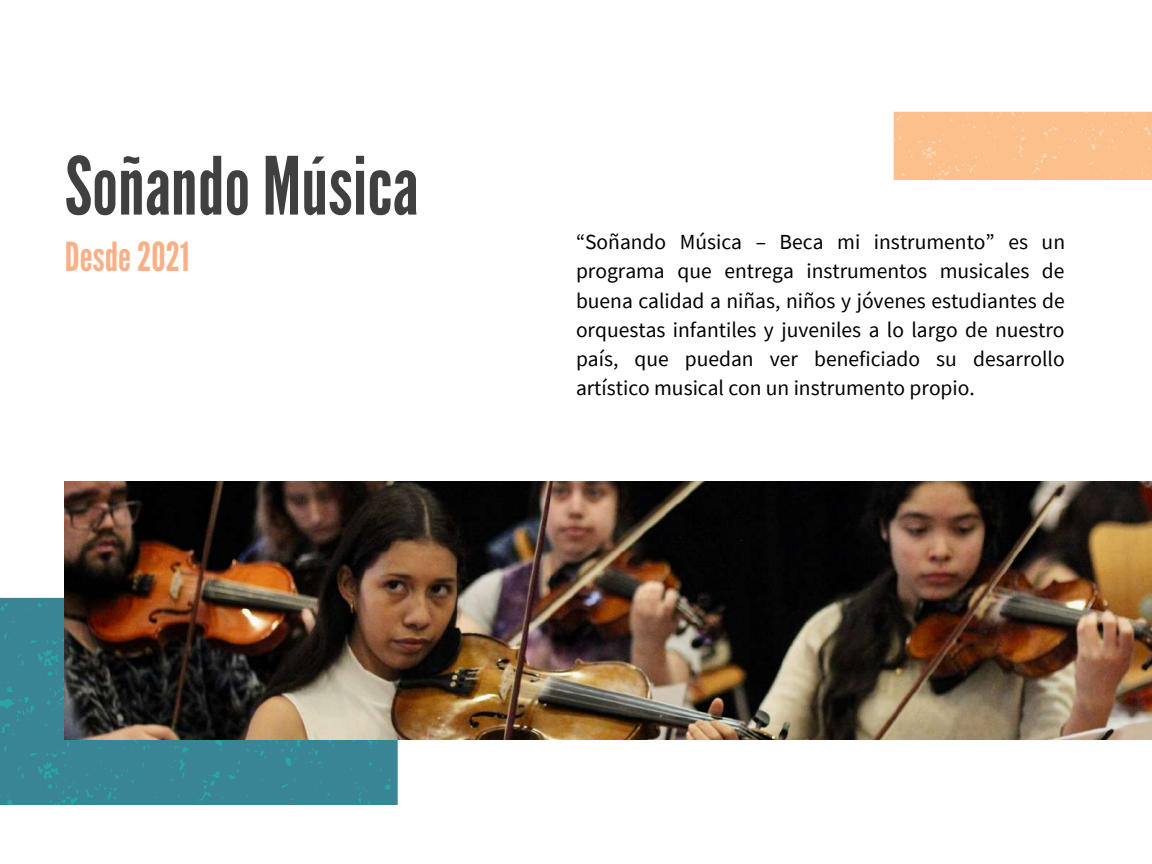
<style>
.page{position:relative;width:1152px;height:864px;background:#fff}
.page>*{position:absolute;margin:0;border:0;box-sizing:border-box;transform-origin:0 0}
.t1{font:79.95px "League Gothic";color:#404040}
.t2{font:40.05px "League Gothic";color:#faaf86}
.t3{font:21.45px/29.2px "Source Sans Pro";color:#000;text-align:justify}
</style>
<div class="page">
<div style="left:0;top:732px;width:398px;height:72px;background:#398596"></div>
<svg style="left:0;top:590px;width:65px;height:142px;background:#438c9b"></svg>
<img style="left:65px;top:481px;width:1087px;height:259px">
<svg style="left:894px;top:111px;width:258px;height:68px;background:#fcc18e"></svg>
<h1 class="t1" style="left:65px;top:140px;width:355px">Soñando Música</h1>
<h2 class="t2" style="left:65px;top:234px;width:126px">Desde 2021</h2>
<p class="t3" style="left:576px;top:227px;width:491px">“Soñando Música – Beca mi instrumento” es un programa que entrega instrumentos musicales de buena calidad a niñas, niños y jóvenes estudiantes de orquestas infantiles y juveniles a lo largo de nuestro país, que puedan ver beneficiado su desarrollo artístico musical con un instrumento propio.</p>
</div>
